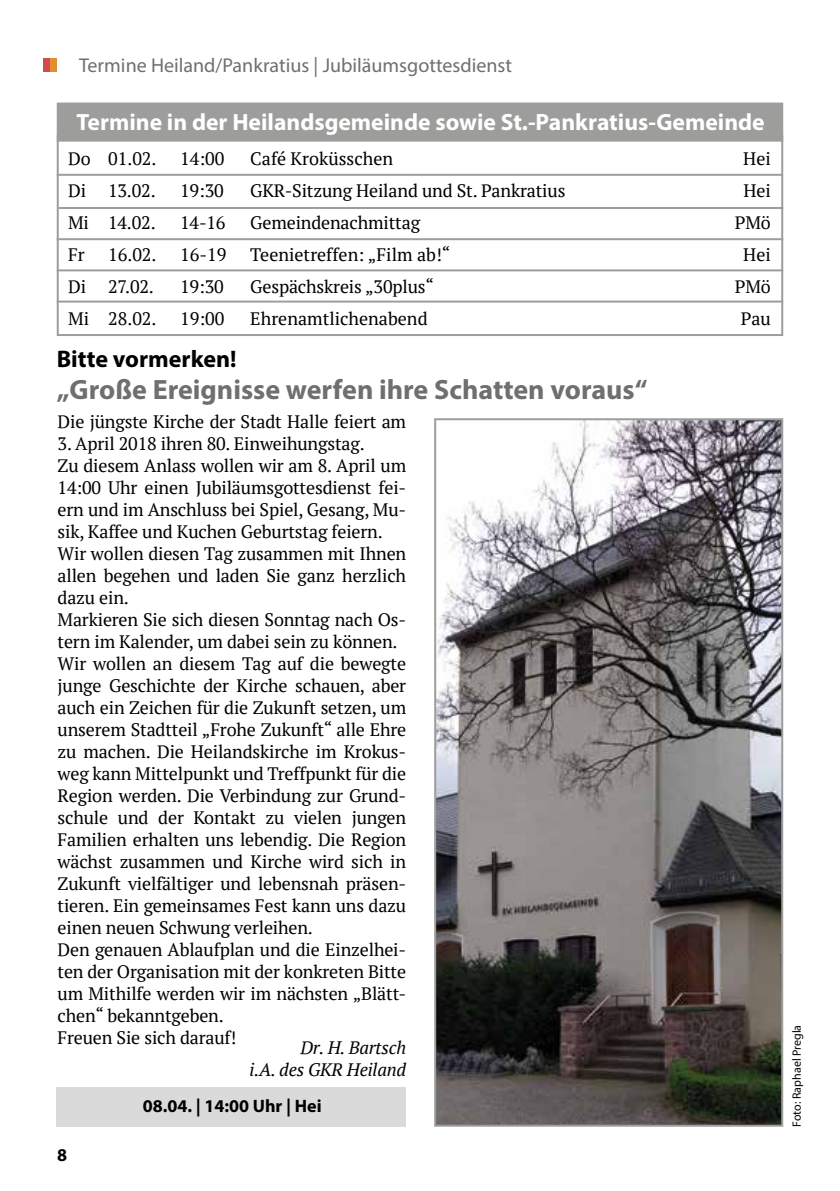
<style>
.page{position:relative;width:840px;height:1191px;background:#fff}
.page>*{position:absolute;margin:0;border:0;box-sizing:border-box;transform-origin:0 0}
.t1{font:700 28px "Myriad Pro";color:#706f6f}
.t2{font:700 24px "Myriad Pro";color:#000}
.t3{font:700 23.6px "Myriad Pro";color:#fff}
.t4{font:20px "Myriad Pro";color:#706f6f}
.t5{font:18px/22px "PT Serif";letter-spacing:-.01em;color:#000}
.t6{font:italic 18px/22px "PT Serif";letter-spacing:-.01em;color:#000;text-align:right}
.t7{font:700 18px "Myriad Pro";color:#000}
.t8{font:12px "Myriad Pro";color:#000}
</style>
<div class="page">
<div style="left:57px;top:135px;width:725px;height:201px;border:2px solid #9d9d9c"></div>
<div style="left:57px;top:103px;width:725px;height:39px;background:#9d9d9c;border:2px solid #9d9d9c"></div>
<hr style="left:57px;top:174px;width:725px;height:2px;background:#9d9d9c">
<hr style="left:59px;top:207px;width:723px;height:2px;background:#9d9d9c">
<div style="left:43px;top:58px;width:14px;height:14px;background:#e38d31"></div>
<div style="left:43px;top:58px;width:7px;height:14px;background:#ce4c4e"></div>
<hr style="left:57px;top:238px;width:725px;height:2px;background:#9d9d9c">
<hr style="left:57px;top:269px;width:725px;height:2px;background:#9d9d9c">
<div style="left:57px;top:1087px;width:348px;height:39px;background:#dadada"></div>
<img style="left:437px;top:421px;width:342px;height:702px">
<div style="left:434px;top:418px;width:348px;height:708px;border:2px solid #9d9d9c"></div>
<hr style="left:57px;top:300px;width:725px;height:2px;background:#9d9d9c">
<p class="t4" style="left:79px;top:53px;width:434px">Termine Heiland/Pankratius | Jubiläumsgottesdienst</p>
<h3 class="t3" style="left:77px;top:107px;width:689px">Termine in der Heilandsgemeinde sowie St.-Pankratius-Gemeinde</h3>
<p class="t5" style="left:68px;top:147px;width:90px">Do 01.02.</p>
<p class="t5" style="left:180px;top:147px;width:46px">14:00</p>
<p class="t5" style="left:250px;top:147px;width:144px">Café Kroküsschen</p>
<p class="t5" style="left:742px;top:147px;width:29px">Hei</p>
<p class="t5" style="left:68px;top:179px;width:89px">Di 13.02.</p>
<p class="t5" style="left:180px;top:179px;width:45px">19:30</p>
<p class="t5" style="left:250px;top:179px;width:316px">GKR-Sitzung Heiland und St. Pankratius</p>
<p class="t5" style="left:743px;top:179px;width:29px">Hei</p>
<p class="t5" style="left:68px;top:211px;width:89px">Mi 14.02.</p>
<p class="t5" style="left:180px;top:211px;width:47px">14-16</p>
<p class="t5" style="left:250px;top:211px;width:171px">Gemeindenachmittag</p>
<p class="t5" style="left:734px;top:211px;width:37px">PMö</p>
<p class="t5" style="left:68px;top:243px;width:18px">Fr</p>
<p class="t5" style="left:108px;top:243px;width:50px">16.02.</p>
<p class="t5" style="left:180px;top:243px;width:48px">16-19</p>
<p class="t5" style="left:250px;top:243px;width:201px">Teenietreffen: „Film ab!“</p>
<p class="t5" style="left:742px;top:243px;width:29px">Hei</p>
<p class="t5" style="left:68px;top:275px;width:87px">Di 27.02.</p>
<p class="t5" style="left:180px;top:275px;width:45px">19:30</p>
<p class="t5" style="left:250px;top:275px;width:185px">Gespächskreis „30plus“</p>
<p class="t5" style="left:734px;top:275px;width:37px">PMö</p>
<p class="t5" style="left:68px;top:307px;width:90px">Mi 28.02.</p>
<p class="t5" style="left:180px;top:307px;width:46px">19:00</p>
<p class="t5" style="left:250px;top:307px;width:179px">Ehrenamtlichenabend</p>
<p class="t5" style="left:740px;top:307px;width:32px">Pau</p>
<h2 class="t2" style="left:57px;top:343px;width:181px">Bitte vormerken!</h2>
<h1 class="t1" style="left:57px;top:371px;width:591px">„Große Ereignisse werfen ihre Schatten voraus“</h1>
<p class="t5" style="left:58px;top:410px;width:350px">Die jüngste Kirche der Stadt Halle feiert am</p>
<p class="t5" style="left:58px;top:432px;width:350px">3. April 2018 ihren 80. Einweihungstag.<br>Zu diesem Anlass wollen wir am 8. April um 14:00 Uhr einen Jubiläumsgottesdienst fei&shy;ern und im Anschluss bei Spiel, Gesang, Mu&shy;sik, Kaffee und Kuchen Geburtstag feiern.<br>Wir wollen diesen Tag zusammen mit Ihnen allen begehen und laden Sie ganz herzlich dazu ein.<br>Markieren Sie sich diesen Sonntag nach Os&shy;tern im Kalender, um dabei sein zu können.<br>Wir wollen an diesem Tag auf die bewegte junge Geschichte der Kirche schauen, aber auch ein Zeichen für die Zukunft setzen, um unserem Stadtteil „Frohe Zukunft“ alle Ehre zu machen. Die Heilandskirche im Krokus&shy;weg kann Mittelpunkt und Treffpunkt für die Region werden. Die Verbindung zur Grund&shy;schule und der Kontakt zu vielen jungen Familien erhalten uns lebendig. Die Region wächst zusammen und Kirche wird sich in Zukunft vielfältiger und lebensnah präsen&shy;tieren. Ein gemeinsames Fest kann uns dazu einen neuen Schwung verleihen.<br>Den genauen Ablaufplan und die Einzelhei&shy;ten der Organisation mit der konkreten Bitte um Mithilfe werden wir im nächsten „Blätt&shy;chen“ bekanntgeben.<br>Freuen Sie sich darauf!</p>
<p class="t6" style="left:249px;top:1036px;width:158px">Dr. H. Bartsch<br>i.A. des GKR Heiland</p>
<p class="t7" style="left:57px;top:1143px;width:11px">8</p>
<p class="t7" style="left:143px;top:1094px;width:180px">08.04. | 14:00 Uhr | Hei</p>
<p class="t8" style="left:789px;top:1126px;width:103px;rotate:-90deg">Foto: Raphael Pregla</p>
</div>
